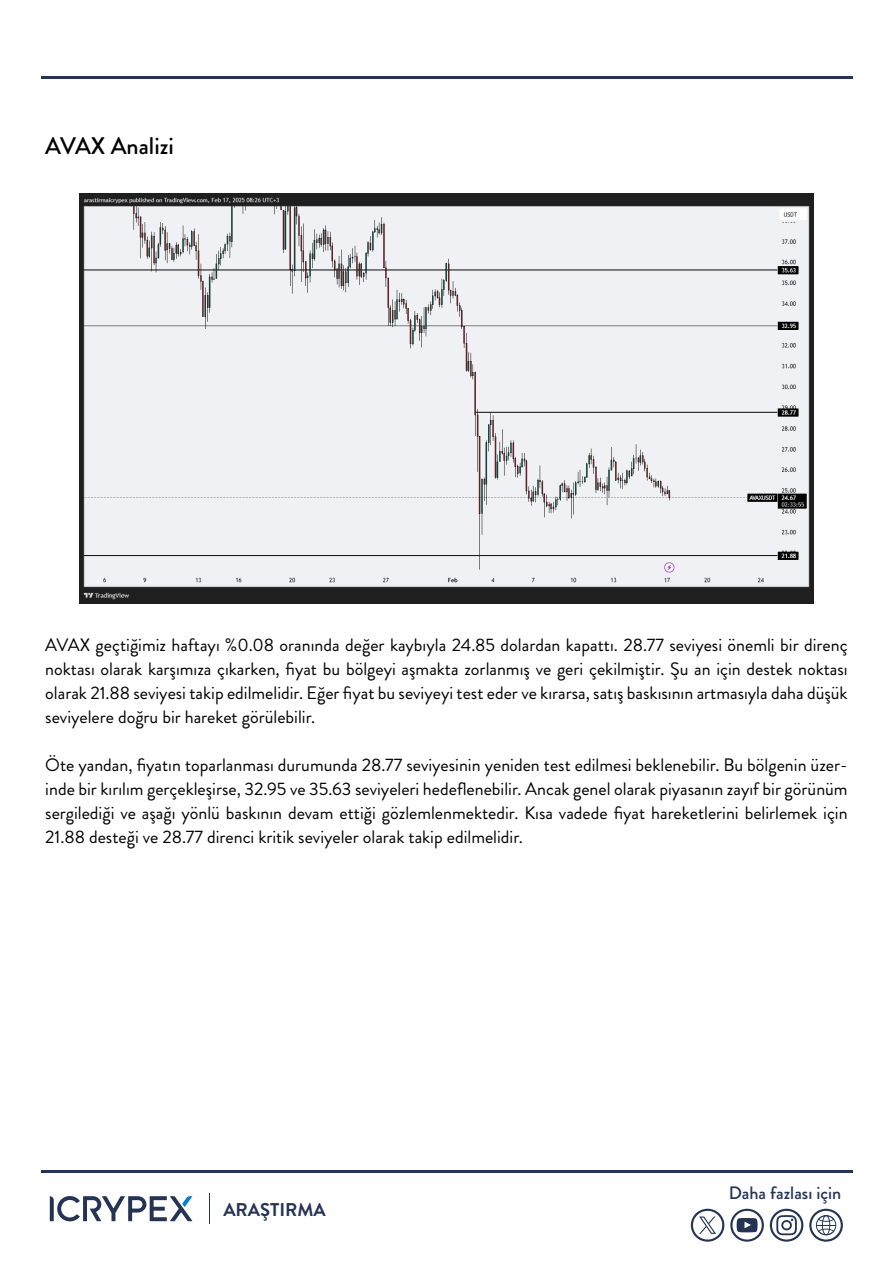
<style>
.page{position:relative;width:893px;height:1263px;background:#fff}
.page>*{position:absolute;margin:0;border:0;box-sizing:border-box;transform-origin:0 0}
.t1{font:500 24px "Brandon Grotesque";color:#000}
.t2{font:700 18.45px "Brandon Grotesque";color:#253455}
.t3{font:18px/24px "Brandon Grotesque";color:#000;text-align:justify}
.t4{font:500 18px "Brandon Grotesque";color:#253455}
</style>
<div class="page">
<hr style="left:41px;top:1170px;width:811px;height:2px;background:#253455">
<hr style="left:41px;top:76px;width:811px;height:2px;background:#253455">
<img style="left:79px;top:194px;width:735px;height:410px">
<svg style="left:50px;top:1196px;width:142px;height:26px"></svg>
<hr style="left:209px;top:1193px;width:1px;height:31px;background:#253455">
<svg style="left:809px;top:1209px;width:34px;height:33px"></svg>
<svg style="left:770px;top:1209px;width:33px;height:33px"></svg>
<svg style="left:730px;top:1209px;width:34px;height:33px"></svg>
<svg style="left:691px;top:1209px;width:33px;height:33px"></svg>
<h1 class="t1" style="left:45px;top:129px;width:130px">AVAX Analizi</h1>
<p class="t3" style="left:45px;top:633px;width:804px">AVAX geçtiğimiz haftayı %0.08 oranında değer kaybıyla 24.85 dolardan kapattı. 28.77 seviyesi önemli bir direnç noktası olarak karşımıza çıkarken, fiyat bu bölgeyi aşmakta zorlanmış ve geri çekilmiştir. Şu an için destek noktası olarak 21.88 seviyesi takip edilmelidir. Eğer fiyat bu seviyeyi test eder ve kırarsa, satış baskısının artmasıyla daha düşük seviyelere doğru bir hareket görülebilir.</p>
<p class="t3" style="left:45px;top:753px;width:804px">Öte yandan, fiyatın toparlanması durumunda 28.77 seviyesinin yeniden test edilmesi beklenebilir. Bu bölgenin üzer&shy;inde bir kırılım gerçekleşirse, 32.95 ve 35.63 seviyeleri hedeflenebilir. Ancak genel olarak piyasanın zayıf bir görünüm sergilediği ve aşağı yönlü baskının devam ettiği gözlemlenmektedir. Kısa vadede fiyat hareketlerini belirlemek için 21.88 desteği ve 28.77 direnci kritik seviyeler olarak takip edilmelidir.</p>
<p class="t2" style="left:223px;top:1197px;width:104px">ARAŞTIRMA</p>
<p class="t4" style="left:729px;top:1181px;width:114px">Daha fazlası için</p>
</div>
